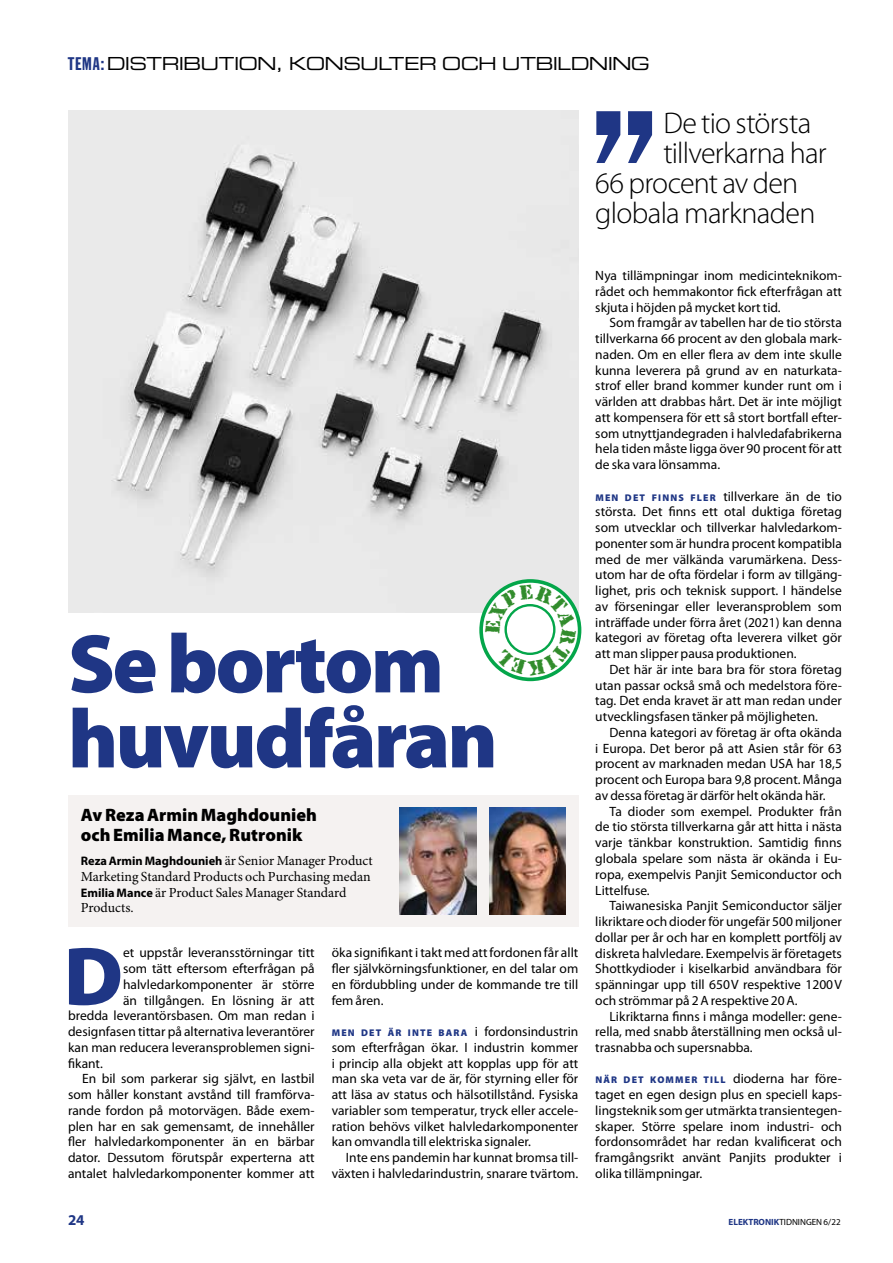
<style>
.page{position:relative;width:893px;height:1263px;background:#fff}
.page>*{position:absolute;margin:0;border:0;box-sizing:border-box;transform-origin:0 0}
.t1{font:240px "Franklin Gothic";color:#1f3685}
.t2{font:900 84px/75px "Myriad Pro";letter-spacing:-.03em;color:#1f3685}
.t3{font:900 83.55px "Myriad Pro";color:#1f3685}
.t4{font:300 30px "Myriad Pro";letter-spacing:-.025em;color:#000}
.t5{font:900 18px/19.5px "Myriad Pro";color:#000}
.t6{font:18px "Eurostile Extended Two";letter-spacing:-.045em;color:#000}
.t7{font:700 15px "Myriad Pro";color:#1f3685}
.t8{font:13.8px/15.8px "Minion Pro";letter-spacing:-.005em;color:#000}
.t9{font:13.5px/15.8px "Myriad Pro";color:#000;text-align:justify}
.t10{font:900 9.75px "Myriad Pro";letter-spacing:.12em;color:#1f3685}
.t11{font:9px "Myriad Pro";color:#000}
.s1{font-family:"Franklin Gothic Extra Cond";color:#1f3685}
.s2{font-family:"Myriad Pro";font-weight:700;font-size:12.3px}
.s3{font-weight:900;font-size:9.75px;color:#1f3685}
.s4{font-weight:400;font-size:13.5px;color:#000}
.s5{font-weight:700;color:#1f3685}
</style>
<div class="page">
<img style="left:68px;top:111px;width:510px;height:501px">
<div style="left:68px;top:795px;width:510px;height:132px;background:#f5f2f1"></div>
<img style="left:400px;top:808px;width:76px;height:106px">
<img style="left:489px;top:808px;width:77px;height:106px">
<svg style="left:479px;top:579px;width:102px;height:102px"></svg>
<h3 class="t6" style="left:68px;top:51px;width:583px"><span class="s1">TEMA:</span> DISTRIBUTION, KONSULTER OCH UTBILDNING</h3>
<h2 class="t2" style="left:68px;top:627px;width:431px">Se bortom huvudfåran</h2>
<h3 class="t5" style="left:81px;top:806px;width:238px">Av Reza Armin Maghdounieh och Emilia Mance, Rutronik</h3>
<p class="t8" style="left:81px;top:853px;width:293px"><span class="s2">Reza Armin Maghdounieh</span> är Senior Manager Product Marketing Standard Products och Purchasing medan <span class="s2">Emilia Mance</span> är Product Sales Manager Standard Products.</p>
<h3 class="t3" style="left:64px;top:929px;width:61px">D</h3>
<p class="t9" style="left:123px;top:945px;width:193px">et uppstår leveransstörningar titt</p>
<p class="t9" style="left:123px;top:960px;width:193px">som tätt eftersom efterfrågan på</p>
<p class="t9" style="left:123px;top:976px;width:193px">halvledarkomponenter är större</p>
<p class="t9" style="left:123px;top:992px;width:193px">än tillgången. En lösning är att</p>
<p class="t9" style="left:68px;top:1008px;width:248px">bredda leverantörsbasen. Om man redan i</p>
<p class="t9" style="left:68px;top:1023px;width:248px">designfasen tittar på alternativa leverantörer</p>
<p class="t9" style="left:68px;top:1039px;width:248px">kan man reducera leveransproblemen signi-</p>
<p class="t9" style="left:68px;top:1055px;width:36px">fikant.</p>
<p class="t9" style="left:82px;top:1071px;width:234px">En bil som parkerar sig självt, en lastbil</p>
<p class="t9" style="left:68px;top:1086px;width:248px">som håller konstant avstånd till framförva-</p>
<p class="t9" style="left:68px;top:1102px;width:248px">rande fordon på motorvägen. Både exem-</p>
<p class="t9" style="left:68px;top:1118px;width:248px">plen har en sak gemensamt, de innehåller</p>
<p class="t9" style="left:68px;top:1134px;width:248px">fler halvledarkomponenter än en bärbar</p>
<p class="t9" style="left:68px;top:1149px;width:248px">dator. Dessutom förutspår experterna att</p>
<p class="t9" style="left:68px;top:1165px;width:248px">antalet halvledarkomponenter kommer att</p>
<p class="t9" style="left:332px;top:945px;width:248px">öka signifikant i takt med att fordonen får allt fler självkörningsfunktioner, en del talar om en fördubbling under de kommande tre till fem åren.</p>
<p class="t9" style="left:332px;top:1023px;width:248px"><span class="s3">MEN DET ÄR INTE BARA</span> i fordonsindustrin som efterfrågan ökar. I industrin kommer i princip alla objekt att kopplas upp för att man ska veta var de är, för styrning eller för att läsa av status och hälsotillstånd. Fysiska variabler som temperatur, tryck eller accele&shy;ration behövs vilket halvledarkomponenter kan omvandla till elektriska signaler.</p>
<p class="t9" style="left:332px;top:1149px;width:248px;text-align:right">Inte ens pandemin har kunnat bromsa till&shy;växten i halvledarindustrin, snarare tvärtom.</p>
<h1 class="t1" style="left:578px;top:51px;width:93px">’’</h1>
<h3 class="t4" style="left:663px;top:107px;width:149px">De tio största</h3>
<h3 class="t4" style="left:663px;top:137px;width:165px">tillverkarna har</h3>
<h3 class="t4" style="left:595px;top:167px;width:205px">66 procent av den</h3>
<h3 class="t4" style="left:595px;top:197px;width:222px">globala marknaden</h3>
<p class="t9" style="left:595px;top:267px;width:248px">Nya tillämpningar inom medicinteknikom&shy;rådet och hemmakontor fick efterfrågan att skjuta i höjden på mycket kort tid.</p>
<p class="t9" style="left:595px;top:315px;width:248px;text-indent:14px">Som framgår av tabellen har de tio största tillverkarna 66 procent av den globala mark&shy;naden. Om en eller flera av dem inte skulle kunna leverera på grund av en naturkata&shy;strof eller brand kommer kunder runt om i världen att drabbas hårt. Det är inte möjligt att kompensera för ett så stort bortfall efter&shy;som utnyttjandegraden i halvledafabrikerna hela tiden måste ligga över 90 procent för att de ska vara lönsamma.</p>
<p class="t9" style="left:595px;top:488px;width:248px"><span class="s3">MEN DET FINNS FLER</span> tillverkare än de tio största. Det finns ett otal duktiga företag som utvecklar och tillverkar halvledarkom&shy;ponenter som är hundra procent kompatibla med de mer välkända varumärkena. Dess&shy;utom har de ofta fördelar i form av tillgäng&shy;lighet, pris och teknisk support. I händelse av förseningar eller leveransproblem som inträffade under förra året (2021) kan denna kategori av företag ofta leverera vilket gör att man slipper pausa produktionen.</p>
<p class="t9" style="left:595px;top:661px;width:248px;text-indent:14px">Det här är inte bara bra för stora företag utan passar också små och medelstora före&shy;tag. Det enda kravet är att man redan under utvecklingsfasen tänker på möjligheten.</p>
<p class="t9" style="left:595px;top:724px;width:248px;text-indent:14px">Denna kategori av företag är ofta okända i Europa. Det beror på att Asien står för 63 procent av marknaden medan USA har 18,5 procent och Europa bara 9,8 procent. Många av dessa företag är därför helt okända här.</p>
<p class="t9" style="left:595px;top:803px;width:248px;text-indent:14px">Ta dioder som exempel. Produkter från de tio största tillverkarna går att hitta i nästa varje tänkbar konstruktion. Samtidig finns globala spelare som nästa är okända i Eu&shy;ropa, exempelvis Panjit Semiconductor och Littelfuse.</p>
<p class="t9" style="left:595px;top:898px;width:248px;text-indent:14px">Taiwanesiska Panjit Semiconductor säljer likriktare och dioder för ungefär 500 miljoner dollar per år och har en komplett portfölj av diskreta halvledare. Exempelvis är företagets Shottkydioder i kiselkarbid användbara för spänningar upp till 650V respektive 1200V och strömmar på 2A respektive 20A.</p>
<p class="t9" style="left:595px;top:1008px;width:248px;text-indent:14px">Likriktarna finns i många modeller: gene&shy;rella, med snabb återställning men också ul&shy;trasnabba och supersnabba.</p>
<p class="t10" style="left:595px;top:1074px;width:248px">NÄR DET KOMMER TILL <span class="s4">dioderna har före-</span></p>
<p class="t9" style="left:595px;top:1086px;width:248px">taget en egen design plus en speciell kaps&shy;lingsteknik som ger utmärkta transientegen&shy;skaper. Större spelare inom industri- och fordonsområdet har redan kvalificerat och framgångsrikt använt Panjits produkter i olika tillämpningar.</p>
<p class="t7" style="left:68px;top:1210px;width:18px">24</p>
<p class="t11" style="left:729px;top:1216px;width:114px"><span class="s5">ELEKTRONIK</span>TIDNINGEN 6/22</p>
</div>
